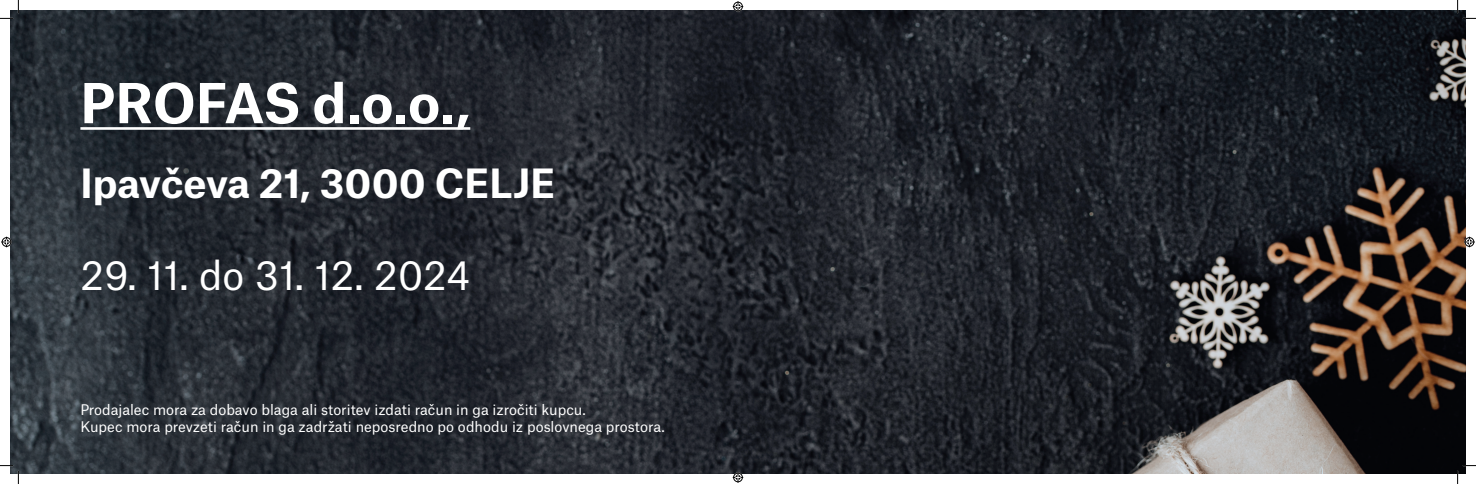
<style>
.page{position:relative;width:1476px;height:484px;background:#fff}
.page>*{position:absolute;margin:0;border:0;box-sizing:border-box;transform-origin:0 0}
.t1{font:700 52.5px "Atlas Grotesk";letter-spacing:-.005em;color:#fff}
.t2{font:700 38.5px "Atlas Grotesk";color:#fff}
.t3{font:38.5px "Atlas Grotesk";color:#fff}
.t4{font:14px/16.8px "Atlas Grotesk";color:#fff}
</style>
<div class="page">
<img style="left:11px;top:11px;width:1453px;height:461px">
<hr style="left:80px;top:127px;width:390px;height:3px;background:#fff">
<svg style="left:0;top:0;width:19px;height:19px"></svg>
<svg style="left:0;top:464px;width:19px;height:19px"></svg>
<svg style="left:1456px;top:0;width:19px;height:19px"></svg>
<svg style="left:1456px;top:464px;width:19px;height:19px"></svg>
<svg style="left:732px;top:1px;width:11px;height:11px"></svg>
<svg style="left:732px;top:471px;width:11px;height:11px"></svg>
<svg style="left:1px;top:236px;width:11px;height:11px"></svg>
<svg style="left:1464px;top:236px;width:10px;height:11px"></svg>
<h1 class="t1" style="left:80px;top:60px;width:391px">PROFAS d.o.o.,</h1>
<h2 class="t2" style="left:80px;top:151px;width:476px">Ipavčeva 21, 3000 CELJE</h2>
<h2 class="t3" style="left:80px;top:244px;width:391px">29. 11. do 31. 12. 2024</h2>
<p class="t4" style="left:80px;top:399px;width:585px">Prodajalec mora za dobavo blaga ali storitev izdati račun in ga izročiti kupcu.<br>Kupec mora prevzeti račun in ga zadržati neposredno po odhodu iz poslovnega prostora.</p>
</div>
